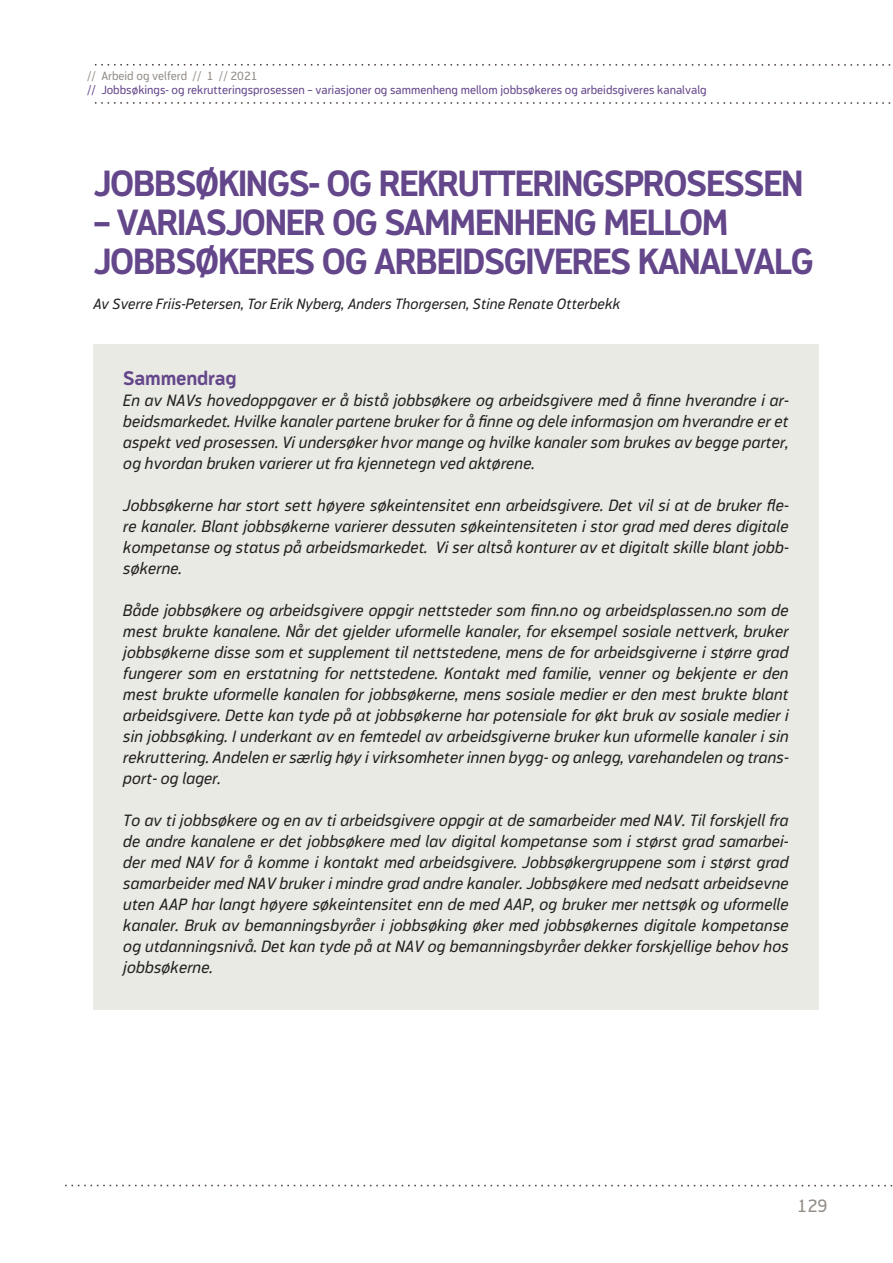
<style>
.page{position:relative;width:893px;height:1263px;background:#fff}
.page>*{position:absolute;margin:0;border:0;box-sizing:border-box;transform-origin:0 0}
.t1{font:700 36px/39px "Modus";letter-spacing:-.035em;color:#64468b}
.t2{font:700 19.5px "Modus";letter-spacing:-.01em;color:#64468b}
.t3{font:18px "Modus";color:#948d87}
.t4{font:italic 16.5px/21px "Modus";color:#231f20;text-align:justify}
.t5{font:italic 15px "Modus";color:#231f20}
.t6{font:12px "Modus";color:#64468b}
.t7{font:12px "Modus";color:#948d87}
</style>
<div class="page">
<svg style="left:94px;top:64px;width:797px;height:2px"></svg>
<svg style="left:94px;top:102px;width:797px;height:2px"></svg>
<svg style="left:65px;top:1185px;width:828px;height:1px"></svg>
<div style="left:94px;top:345px;width:725px;height:665px;background:#e9eae4"></div>
<p class="t7" style="left:87px;top:69px;width:172px">// Arbeid og velferd // 1 // 2021</p>
<p class="t6" style="left:87px;top:83px;width:621px">// Jobbsøkings- og rekrutteringsprosessen – variasjoner og sammenheng mellom jobbsøkeres og arbeidsgiveres kanalvalg</p>
<h1 class="t1" style="left:94px;top:164px;width:711px">JOBBSØKINGS- OG REKRUTTERINGSPROSESSEN</h1>
<h1 class="t1" style="left:94px;top:203px;width:722px">– VARIASJONER OG SAMMENHENG MELLOM<br>JOBBSØKERES OG ARBEIDSGIVERES KANALVALG</h1>
<p class="t5" style="left:94px;top:296px;width:528px">Av Sverre Friis-Petersen, Tor Erik Nyberg, Anders Thorgersen, Stine Renate Otterbekk</p>
<p class="t2" style="left:123px;top:367px;width:115px">Sammendrag</p>
<p class="t4" style="left:123px;top:389px;width:667px">En av NAVs hovedoppgaver er å bistå jobbsøkere og arbeidsgivere med å finne hverandre i ar&shy;beidsmarkedet. Hvilke kanaler partene bruker for å finne og dele informasjon om hverandre er et aspekt ved prosessen. Vi undersøker hvor mange og hvilke kanaler som brukes av begge parter, og hvordan bruken varierer ut fra kjennetegn ved aktørene.</p>
<p class="t4" style="left:123px;top:494px;width:667px">Jobbsøkerne har stort sett høyere søkeintensitet enn arbeidsgivere. Det vil si at de bruker fle&shy;re kanaler. Blant jobbsøkerne varierer dessuten søkeintensiteten i stor grad med deres digitale kompetanse og status på arbeidsmarkedet. Vi ser altså konturer av et digitalt skille blant jobb&shy;søkerne.</p>
<p class="t4" style="left:123px;top:599px;width:667px">Både jobbsøkere og arbeidsgivere oppgir nettsteder som finn.no og arbeidsplassen.no som de mest brukte kanalene. Når det gjelder uformelle kanaler, for eksempel sosiale nettverk, bruker jobbsøkerne disse som et supplement til nettstedene, mens de for arbeidsgiverne i større grad fungerer som en erstatning for nettstedene. Kontakt med familie, venner og bekjente er den mest brukte uformelle kanalen for jobbsøkerne, mens sosiale medier er den mest brukte blant arbeidsgivere. Dette kan tyde på at jobbsøkerne har potensiale for økt bruk av sosiale medier i sin jobbsøking. I underkant av en femtedel av arbeidsgiverne bruker kun uformelle kanaler i sin rekruttering. Andelen er særlig høy i virksomheter innen bygg- og anlegg, varehandelen og trans&shy;port- og lager.</p>
<p class="t4" style="left:123px;top:809px;width:667px">To av ti jobbsøkere og en av ti arbeidsgivere oppgir at de samarbeider med NAV. Til forskjell fra de andre kanalene er det jobbsøkere med lav digital kompetanse som i størst grad samarbei&shy;der med NAV for å komme i kontakt med arbeidsgivere. Jobbsøkergruppene som i størst grad samarbeider med NAV bruker i mindre grad andre kanaler. Jobbsøkere med nedsatt arbeidsevne uten AAP har langt høyere søkeintensitet enn de med AAP, og bruker mer nettsøk og uformelle kanaler. Bruk av bemanningsbyråer i jobbsøking øker med jobbsøkernes digitale kompetanse og utdanningsnivå. Det kan tyde på at NAV og bemanningsbyråer dekker forskjellige behov hos jobbsøkerne.</p>
<p class="t3" style="left:797px;top:1195px;width:32px">129</p>
</div>
